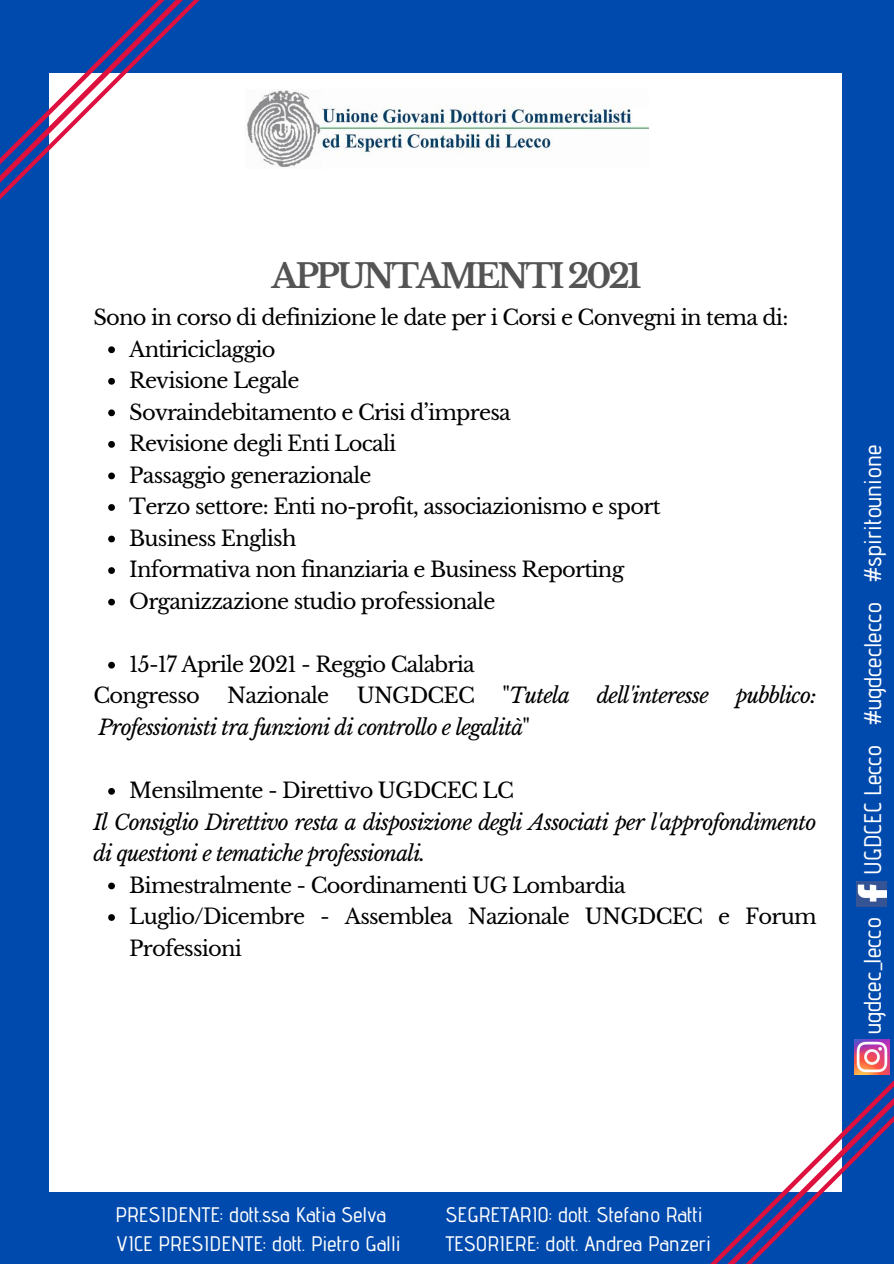
<style>
.page{position:relative;width:894px;height:1264px;background:#fff}
.page>*{position:absolute;margin:0;border:0;box-sizing:border-box;transform-origin:0 0}
.t1{font:700 33px "Libre Baskerville";letter-spacing:-.085em;color:#545454}
.t2{font:500 24px "Advent Pro";color:#fff}
.t3{font:21px/31.5px "Libre Baskerville";letter-spacing:-.035em;color:#000}
.t4{font:italic 21px/31.5px "Libre Baskerville";letter-spacing:-.035em;color:#000}
.t5{font:500 21px "Advent Pro";color:#fff}
.s1{font-style:normal}
</style>
<div class="page">
<div style="left:0;top:0;width:893px;height:1263px;background:#004aad"></div>
<div style="left:50px;top:73px;width:791px;height:1118px;background:#fff"></div>
<svg style="left:0;top:0;width:200px;height:209px"></svg>
<svg style="left:562px;top:1096px;width:331px;height:167px"></svg>
<img style="left:856px;top:882px;width:30px;height:24px">
<img style="left:854px;top:1039px;width:35px;height:35px">
<svg style="left:108px;top:346px;width:7px;height:7px"></svg>
<svg style="left:108px;top:378px;width:7px;height:6px"></svg>
<svg style="left:108px;top:409px;width:7px;height:7px"></svg>
<svg style="left:108px;top:441px;width:7px;height:7px"></svg>
<svg style="left:108px;top:472px;width:7px;height:7px"></svg>
<svg style="left:108px;top:504px;width:7px;height:7px"></svg>
<svg style="left:108px;top:535px;width:7px;height:7px"></svg>
<svg style="left:108px;top:567px;width:7px;height:7px"></svg>
<svg style="left:108px;top:598px;width:7px;height:7px"></svg>
<svg style="left:108px;top:661px;width:7px;height:7px"></svg>
<svg style="left:108px;top:788px;width:7px;height:6px"></svg>
<svg style="left:108px;top:882px;width:7px;height:7px"></svg>
<svg style="left:108px;top:914px;width:7px;height:6px"></svg>
<img style="left:247px;top:90px;width:401px;height:78px">
<p class="t1" style="left:271px;top:256px;width:371px">APPUNTAMENTI 2021</p>
<p class="t3" style="left:93px;top:302px;width:696px">Sono in corso di definizione le date per i Corsi e Convegni in tema di:</p>
<p class="t3" style="left:129px;top:333px;width:148px">Antiriciclaggio</p>
<p class="t3" style="left:129px;top:365px;width:172px">Revisione Legale</p>
<p class="t3" style="left:129px;top:396px;width:383px">Sovraindebitamento e Crisi d’impresa</p>
<p class="t3" style="left:129px;top:428px;width:268px">Revisione degli Enti Locali</p>
<p class="t3" style="left:129px;top:459px;width:244px">Passaggio generazionale</p>
<p class="t3" style="left:129px;top:491px;width:532px">Terzo settore: Enti no-profit, associazionismo e sport</p>
<p class="t3" style="left:129px;top:522px;width:169px">Business English</p>
<p class="t3" style="left:129px;top:554px;width:496px">Informativa non finanziaria e Business Reporting</p>
<p class="t3" style="left:129px;top:585px;width:367px">Organizzazione studio professionale</p>
<p class="t3" style="left:129px;top:649px;width:347px">15-17 Aprile 2021 - Reggio Calabria</p>
<p class="t3" style="left:93px;top:680px;width:108px">Congresso</p>
<p class="t3" style="left:227px;top:680px;width:103px">Nazionale</p>
<p class="t3" style="left:356px;top:680px;width:120px">UNGDCEC</p>
<p class="t4" style="left:502px;top:680px;width:69px"><span class="s1">"</span>Tutela</p>
<p class="t4" style="left:596px;top:680px;width:114px">dell'interesse</p>
<p class="t4" style="left:735px;top:680px;width:82px">pubblico:</p>
<p class="t4" style="left:98px;top:712px;width:433px">Professionisti tra funzioni di controllo e legalità<span class="s1">"</span></p>
<p class="t3" style="left:129px;top:775px;width:386px">Mensilmente - Direttivo UGDCEC LC</p>
<p class="t4" style="left:93px;top:806px;width:724px">Il Consiglio Direttivo resta a disposizione degli Associati per l'approfondimento di questioni e tematiche professionali.</p>
<p class="t3" style="left:129px;top:869px;width:498px">Bimestralmente - Coordinamenti UG Lombardia</p>
<p class="t3" style="left:129px;top:901px;width:688px">Luglio/Dicembre - Assemblea Nazionale UNGDCEC e Forum<br>Professioni</p>
<p class="t2" style="left:857px;top:875px;width:431px;rotate:-90deg">UGDCEC Lecco #ugdceclecco #spiritounione</p>
<p class="t2" style="left:857px;top:1034px;width:118px;rotate:-90deg">ugdcec_lecco</p>
<p class="t5" style="left:116px;top:1201px;width:272px">PRESIDENTE: dott.ssa Katia Selva</p>
<p class="t5" style="left:116px;top:1230px;width:287px">VICE PRESIDENTE: dott. Pietro Galli</p>
<p class="t5" style="left:445px;top:1201px;width:258px">SEGRETARIO: dott. Stefano Ratti</p>
<p class="t5" style="left:445px;top:1230px;width:267px">TESORIERE: dott. Andrea Panzeri</p>
</div>
